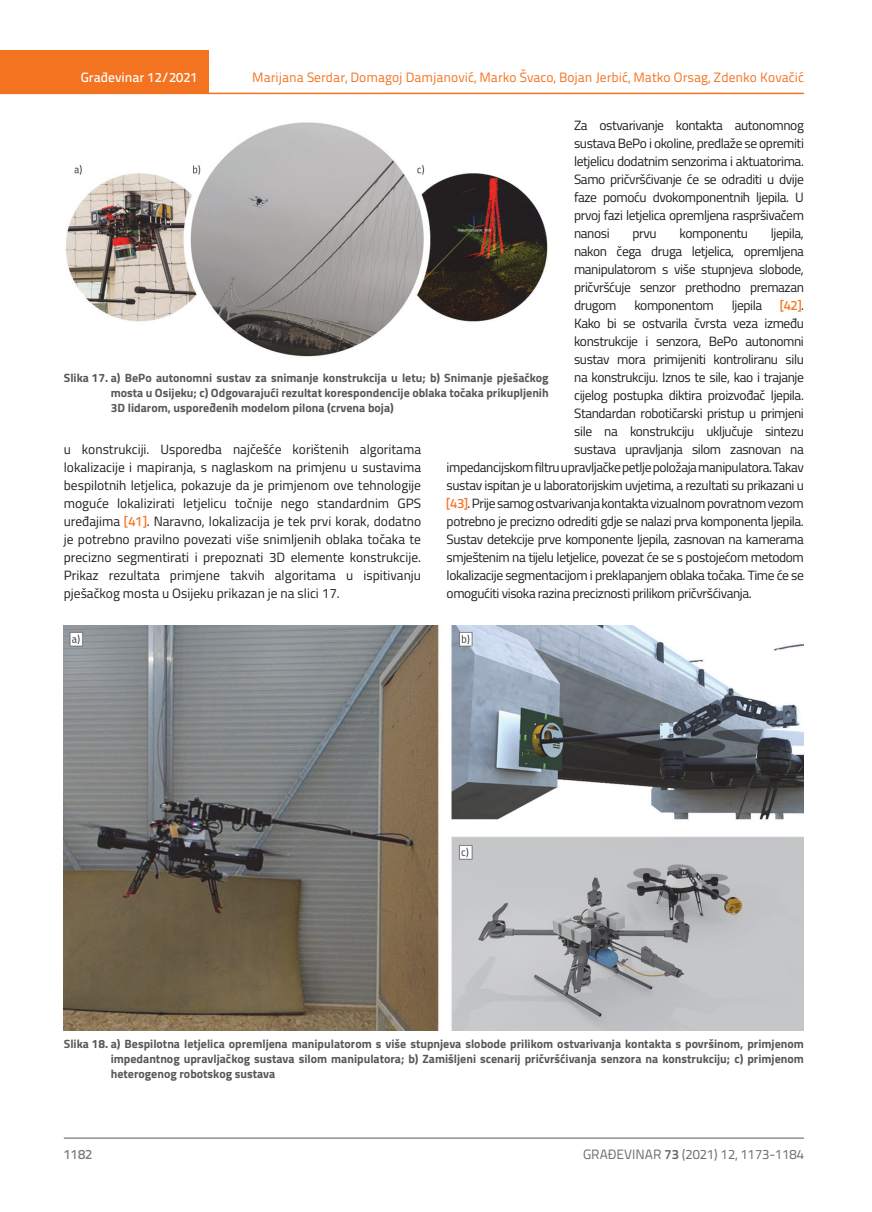
<style>
.page{position:relative;width:872px;height:1212px;background:#fff}
.page>*{position:absolute;margin:0;border:0;box-sizing:border-box;transform-origin:0 0}
.t1{font:13.5px/18px "Titillium";letter-spacing:-.03em;color:#231f20;text-align:justify}
.t2{font:13.5px "Titillium Text 22 L";color:#f47321}
.t3{font:13.5px "Titillium Text 22 L";color:#6c6d70}
.t4{font:500 13.5px "Titillium Text 22 L";color:#fff}
.t5{font:500 13.5px "Titillium Text 22 L";color:#f47321}
.t6{font:500 13.5px "Titillium Text 22 L";color:#787a7d}
.t7{font:700 12px/15px "Titillium";color:#57585a;text-align:justify}
.s1{font-family:"Titillium";font-weight:400;color:#231f20}
.s2{font-family:"Titillium Text 22 L";font-weight:500;color:#f47321}
.s3{font-weight:700}
</style>
<div class="page">
<div style="left:0;top:50px;width:208px;height:44px;background:#f47321"></div>
<hr style="left:0;top:93px;width:804px;height:1px;background:#f47321">
<hr style="left:64px;top:1138px;width:740px;height:1px;background:#57585a">
<img style="left:66px;top:122px;width:482px;height:235px">
<img style="left:64px;top:625px;width:740px;height:406px">
<p class="t4" style="left:81px;top:67px;width:118px">Građevinar 12/2021</p>
<p class="t2" style="left:252px;top:68px;width:553px">Marijana Serdar, Domagoj Damjanović, Marko Švaco, Bojan Jerbić, Matko Orsag, Zdenko Kovačić</p>
<p class="t1" style="left:574px;top:115px;width:231px">Za ostvarivanje kontakta autonomnog sustava BePo i okoline, predlaže se opremiti letjelicu dodatnim senzorima i aktuatorima.<br>Samo pričvršćivanje će se odraditi u dvije faze pomoću dvokomponentnih ljepila. U prvoj fazi letjelica opremljena raspršivačem nanosi</p>
<p class="t1" style="left:574px;top:223px;width:231px;text-indent:197px">ljepila, nakon čega druga letjelica, opremljena manipulatorom s više stupnjeva slobode, pričvršćuje senzor prethodno premazan drugom</p>
<p class="t1" style="left:632px;top:223px;width:26px">prvu</p>
<p class="t1" style="left:679px;top:223px;width:70px">komponentu</p>
<p class="t1" style="left:634px;top:295px;width:81px">komponentom</p>
<p class="t1" style="left:732px;top:295px;width:32px">ljepila</p>
<p class="t5" style="left:780px;top:295px;width:25px">[42]<span class="s1">.</span></p>
<p class="t1" style="left:574px;top:313px;width:231px">Kako bi se ostvarila čvrsta veza između</p>
<p class="t1" style="left:574px;top:331px;width:231px">konstrukcije i senzora, BePo autonomni</p>
<p class="t1" style="left:574px;top:349px;width:231px">sustav mora primijeniti kontroliranu silu</p>
<p class="t1" style="left:574px;top:367px;width:231px">na konstrukciju. Iznos te sile, kao i trajanje</p>
<p class="t1" style="left:574px;top:385px;width:231px">cijelog postupka diktira proizvođač ljepila.</p>
<p class="t1" style="left:574px;top:403px;width:231px">Standardan robotičarski pristup u primjeni</p>
<p class="t1" style="left:574px;top:421px;width:231px">sile na konstrukciju uključuje sintezu</p>
<p class="t1" style="left:574px;top:439px;width:231px">sustava upravljanja silom zasnovan na</p>
<p class="t1" style="left:446px;top:457px;width:359px">impedancijskom filtru upravljačke petlje položaja manipulatora. Takav</p>
<p class="t1" style="left:446px;top:475px;width:359px">sustav ispitan je u laboratorijskim uvjetima, a rezultati su prikazani u</p>
<p class="t1" style="left:446px;top:493px;width:359px"><span class="s2">[43]</span>. Prije samog ostvarivanja kontakta vizualnom povratnom vezom</p>
<p class="t1" style="left:446px;top:511px;width:359px">potrebno je precizno odrediti gdje se nalazi prva komponenta ljepila.</p>
<p class="t1" style="left:446px;top:529px;width:359px">Sustav detekcije prve komponente ljepila, zasnovan na kamerama</p>
<p class="t1" style="left:446px;top:547px;width:359px">smještenim na tijelu letjelice, povezat će se s postojećom metodom</p>
<p class="t1" style="left:446px;top:565px;width:359px">lokalizacije segmentacijom i preklapanjem oblaka točaka. Time će se</p>
<p class="t1" style="left:446px;top:583px;width:307px">omogućiti visoka razina preciznosti prilikom pričvršćivanja.</p>
<p class="t7" style="left:111px;top:369px;width:439px;text-indent:-47px">Slika 17. a) BePo autonomni sustav za snimanje konstrukcija u letu; b) Snimanje pješačkog mosta u Osijeku; c) Odgovarajući rezultat korespondencije oblaka točaka prikupljenih 3D lidarom, uspoređenih modelom pilona (crvena boja)</p>
<p class="t1" style="left:64px;top:439px;width:359px">u konstrukciji. Usporedba najčešće korištenih algoritama lokalizacije i mapiranja, s naglaskom na primjenu u sustavima bespilotnih letjelica, pokazuje da je primjenom ove tehnologije moguće lokalizirati letjelicu točnije nego standardnim GPS uređajima <span class="s2">[41]</span>. Naravno, lokalizacija je tek prvi korak, dodatno je potrebno pravilno povezati više snimljenih oblaka točaka te precizno segmentirati i prepoznati 3D elemente konstrukcije.<br>Prikaz rezultata primjene takvih algoritama u ispitivanju pješačkog mosta u Osijeku prikazan je na slici 17.</p>
<p class="t7" style="left:111px;top:1036px;width:694px;text-indent:-47px">Slika 18. a) Bespilotna letjelica opremljena manipulatorom s više stupnjeva slobode prilikom ostvarivanja kontakta s površinom, primjenom impedantnog upravljačkog sustava silom manipulatora; b) Zamišljeni scenarij pričvršćivanja senzora na konstrukciju; c) primjenom heterogenog robotskog sustava</p>
<p class="t6" style="left:64px;top:1144px;width:30px">1182</p>
<p class="t3" style="left:583px;top:1144px;width:222px">GRAĐEVINAR <span class="s3">73</span> (2021) 12, 1173-1184</p>
</div>
